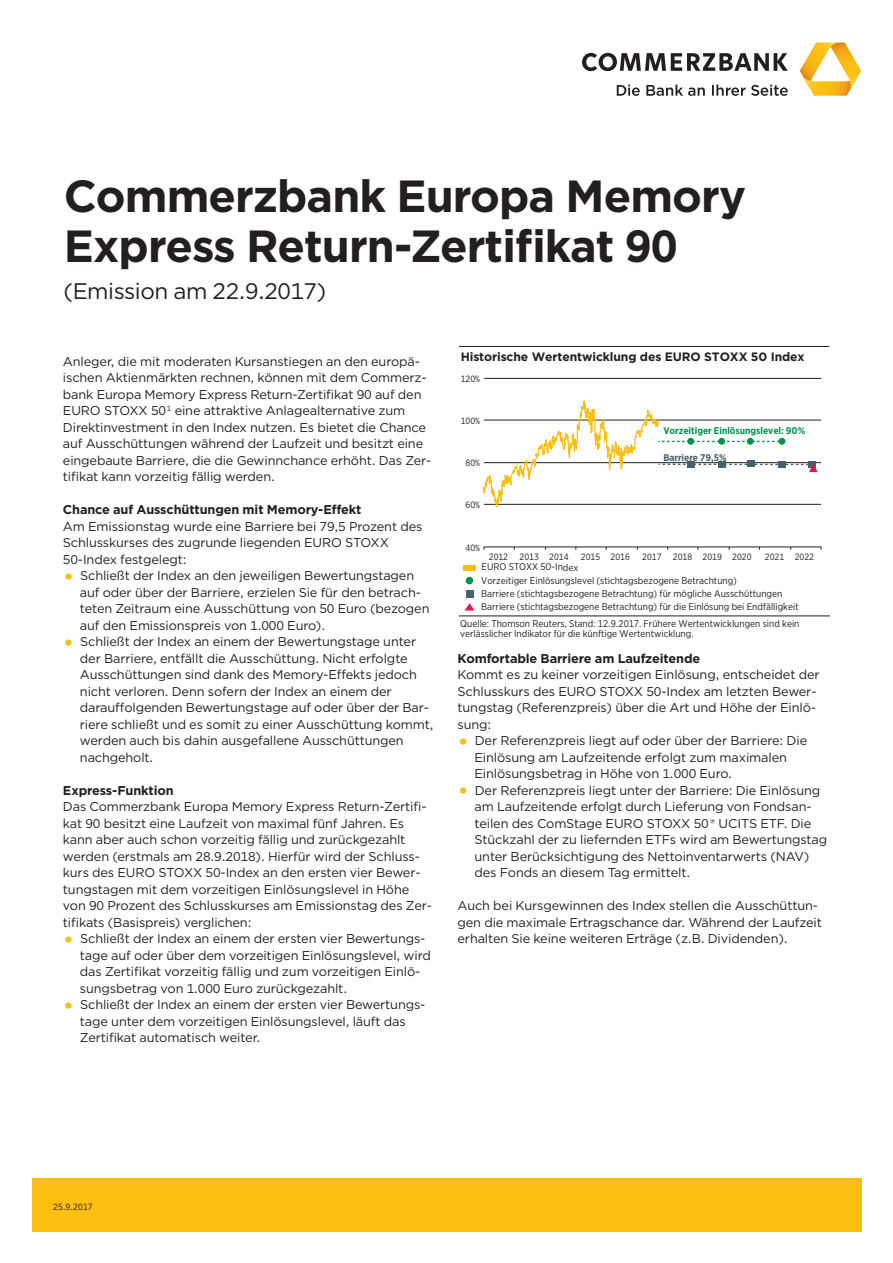
<style>
.page{position:relative;width:893px;height:1263px;background:#fff}
.page>*{position:absolute;margin:0;border:0;box-sizing:border-box;transform-origin:0 0}
.HL1_Goth_Bold_30pt_s{font:700 45px/49.5px "Gotham";letter-spacing:-.02em;color:#231f20}
.SL_Goth_Book_15pt_au{font:22.5px "Gotham";letter-spacing:-.02em;color:#231f20}
.COPY_Goth_Book_8_5pt{font:12.75px/16.5px "Gotham";letter-spacing:-.01em;color:#231f20}
.ZHL2_Goth_Bold_8_5pt{font:700 12.75px "Gotham";letter-spacing:-.01em;color:#231f20}
.t1{font:700 12.15px "Gotham";letter-spacing:-.01em;color:#231f20}
.t2{font:9.75px/12.9px "Gotham Narrow";color:#231f20}
.t3{font:700 9.75px "Gotham Narrow";color:#009349}
.t4{font:700 9.75px "Gotham Narrow";color:#46616e}
.t5{font:9.15px "Gotham Narrow";color:#231f20}
.t6{font:9px "Gotham Narrow";letter-spacing:.02em;color:#231f20}
.s1{font-size:24px;color:#fdbe12}
</style>
<div class="page">
<svg style="left:582px;top:53px;width:206px;height:18px"></svg>
<svg style="left:800px;top:43px;width:61px;height:53px"></svg>
<svg style="left:617px;top:85px;width:171px;height:11px"></svg>
<div style="left:32px;top:1178px;width:829px;height:53px;background:#fdbe12"></div>
<div style="left:463px;top:565px;width:13px;height:5px;background:#fdbe12"></div>
<div style="left:466px;top:577px;width:7px;height:7px;background:#009349;border-radius:50%"></div>
<div style="left:466px;top:590px;width:7px;height:8px;background:#46616e"></div>
<svg style="left:465px;top:603px;width:10px;height:8px"></svg>
<hr style="left:459px;top:346px;width:370px;height:1px;background:#231f20">
<hr style="left:459px;top:616px;width:370px;height:1px;background:#231f20">
<hr style="left:484px;top:504px;width:337px;height:1px;background:#231f20">
<hr style="left:484px;top:462px;width:337px;height:1px;background:#231f20">
<hr style="left:484px;top:420px;width:337px;height:1px;background:#231f20">
<hr style="left:484px;top:378px;width:337px;height:1px;background:#231f20">
<hr style="left:484px;top:547px;width:337px;height:1px;background:#231f20">
<svg style="left:482px;top:400px;width:336px;height:108px"></svg>
<div style="left:747px;top:438px;width:7px;height:7px;background:#009349;border-radius:50%"></div>
<div style="left:687px;top:461px;width:7px;height:7px;background:#46616e"></div>
<div style="left:687px;top:438px;width:7px;height:7px;background:#009349;border-radius:50%"></div>
<p class="HL1_Goth_Bold_30pt_s" style="left:64px;top:171px;width:684px">Commerzbank Europa Memory<br>Express Return-Zertifikat 90</p>
<p class="SL_Goth_Book_15pt_au" style="left:63px;top:277px;width:264px">(Emission am 22.9.2017)</p>
<p class="COPY_Goth_Book_8_5pt" style="left:63px;top:353px;width:370px">Anleger, die mit moderaten Kursanstiegen an den europä&shy;ischen Aktienmärkten rechnen, können mit dem Commerz&shy;bank Europa Memory Express Return-Zertifikat 90 auf den EURO STOXX 50 <sup>1</sup> eine attraktive Anlagealternative zum Direktinvestment in den Index nutzen. Es bietet die Chance auf Ausschüttungen während der Laufzeit und besitzt eine eingebaute Barriere, die die Gewinnchance erhöht. Das Zer&shy;tifikat kann vorzeitig fällig werden.</p>
<p class="ZHL2_Goth_Bold_8_5pt" style="left:63px;top:501px;width:300px">Chance auf Ausschüttungen mit Memory-Effekt</p>
<p class="COPY_Goth_Book_8_5pt" style="left:63px;top:518px;width:361px">Am Emissionstag wurde eine Barriere bei 79,5 Prozent des<br>Schlusskurses des zugrunde liegenden EURO STOXX<br>50-Index festgelegt:</p>
<p class="COPY_Goth_Book_8_5pt" style="left:80px;top:567px;width:351px;text-indent:-17px"><span class="s1">•</span> Schließt der Index an den jeweiligen Bewertungstagen auf oder über der Barriere, erzielen Sie für den betrach&shy;teten Zeitraum eine Ausschüttung von 50 Euro (bezogen auf den Emissionspreis von 1.000 Euro).</p>
<p class="COPY_Goth_Book_8_5pt" style="left:80px;top:633px;width:355px;text-indent:-17px"><span class="s1">•</span> Schließt der Index an einem der Bewertungstage unter der Barriere, entfällt die Ausschüttung. Nicht erfolgte Ausschüttungen sind dank des Memory--Effekts jedoch nicht verloren. Denn sofern der Index an einem der darauffolgenden Bewertungstage auf oder über der Bar&shy;riere schließt und es somit zu einer Ausschüttung kommt, werden auch bis dahin ausgefallene Ausschüttungen nachgeholt.</p>
<p class="ZHL2_Goth_Bold_8_5pt" style="left:63px;top:782px;width:112px">Express-Funktion</p>
<p class="COPY_Goth_Book_8_5pt" style="left:63px;top:798px;width:371px">Das Commerzbank Europa Memory Express Return-Zertifi&shy;kat 90 besitzt eine Laufzeit von maximal fünf Jahren. Es kann aber auch schon vorzeitig fällig und zurückgezahlt werden (erstmals am 28.9.2018). Hierfür wird der Schluss&shy;kurs des EURO STOXX 50-Index an den ersten vier Bewer&shy;tungstagen mit dem vorzeitigen Einlösungslevel in Höhe von 90 Prozent des Schlusskurses am Emissionstag des Zer&shy;tifikats (Basispreis) verglichen:</p>
<p class="COPY_Goth_Book_8_5pt" style="left:80px;top:930px;width:352px;text-indent:-17px"><span class="s1">•</span> Schließt der Index an einem der ersten vier Bewertungs&shy;tage auf oder über dem vorzeitigen Einlösungslevel, wird das Zertifikat vorzeitig fällig und zum vorzeitigen Einlö&shy;sungsbetrag von 1.000 Euro zurückgezahlt.</p>
<p class="COPY_Goth_Book_8_5pt" style="left:80px;top:996px;width:347px;text-indent:-17px"><span class="s1">•</span> Schließt der Index an einem der ersten vier Bewertungs&shy;tage unter dem vorzeitigen Einlösungslevel, läuft das<br>Zertifikat automatisch weiter.</p>
<p class="t1" style="left:461px;top:349px;width:345px">Historische Wertentwicklung des EURO STOXX 50 Index</p>
<p class="t5" style="left:461px;top:373px;width:21px">120%</p>
<p class="t5" style="left:461px;top:415px;width:21px">100%</p>
<p class="t5" style="left:466px;top:457px;width:16px">80%</p>
<p class="t5" style="left:466px;top:499px;width:16px">60%</p>
<p class="t3" style="left:663px;top:424px;width:143px">Vorzeitiger Einlösungslevel: 90%</p>
<p class="t4" style="left:663px;top:451px;width:65px">Barriere 79,5%</p>
<p class="t5" style="left:466px;top:542px;width:16px">40%</p>
<p class="t5" style="left:489px;top:551px;width:21px">2012</p>
<p class="t5" style="left:520px;top:551px;width:50px">2013 2014</p>
<p class="t5" style="left:581px;top:551px;width:50px">2015 2016</p>
<p class="t5" style="left:642px;top:551px;width:111px">2017 2018 2019 2020</p>
<p class="t5" style="left:765px;top:551px;width:50px">2021 2022</p>
<p class="t2" style="left:482px;top:560px;width:98px">EURO STOXX 50-Index</p>
<p class="t2" style="left:481px;top:574px;width:319px">Vorzeitiger Einlösungslevel (stichtagsbezogene Betrachtung)<br>Barriere (stichtagsbezogene Betrachtung) für mögliche Ausschüttungen<br>Barriere (stichtagsbezogene Betrachtung) für die Einlösung bei Endfälligkeit</p>
<p class="t2" style="left:460px;top:619px;width:341px;line-height:9.8px">Quelle: Thomson Reuters, Stand: 12.9.2017. Frühere Wertentwicklungen sind kein verlässlicher Indikator für die künftige Wertentwicklung.</p>
<p class="ZHL2_Goth_Bold_8_5pt" style="left:458px;top:650px;width:244px">Komfortable Barriere am Laufzeitende</p>
<p class="COPY_Goth_Book_8_5pt" style="left:458px;top:666px;width:364px">Kommt es zu keiner vorzeitigen Einlösung, entscheidet der Schlusskurs des EURO STOXX 50-Index am letzten Bewer&shy;tungstag (Referenzpreis) über die Art und Höhe der Einlö&shy;sung:</p>
<p class="COPY_Goth_Book_8_5pt" style="left:475px;top:732px;width:334px;text-indent:-17px"><span class="s1">•</span> Der Referenzpreis liegt auf oder über der Barriere: Die<br>Einlösung am Laufzeitende erfolgt zum maximalen<br>Einlösungsbetrag in Höhe von 1.000 Euro.</p>
<p class="COPY_Goth_Book_8_5pt" style="left:475px;top:782px;width:354px;text-indent:-17px"><span class="s1">•</span> Der Referenzpreis liegt unter der Barriere: Die Einlösung am Laufzeitende erfolgt durch Lieferung von Fondsan&shy;teilen des ComStage EURO STOXX 50 ® UCITS ETF. Die Stückzahl der zu liefernden ETFs wird am Bewertungstag unter Berücksichtigung des Nettoinventarwerts (NAV) des Fonds an diesem Tag ermittelt.</p>
<p class="COPY_Goth_Book_8_5pt" style="left:458px;top:897px;width:366px">Auch bei Kursgewinnen des Index stellen die Ausschüttun&shy;gen die maximale Ertragschance dar. Während der Laufzeit erhalten Sie keine weiteren Erträge (z.B. Dividenden).</p>
<p class="t6" style="left:53px;top:1201px;width:41px">25.9.2017</p>
</div>
